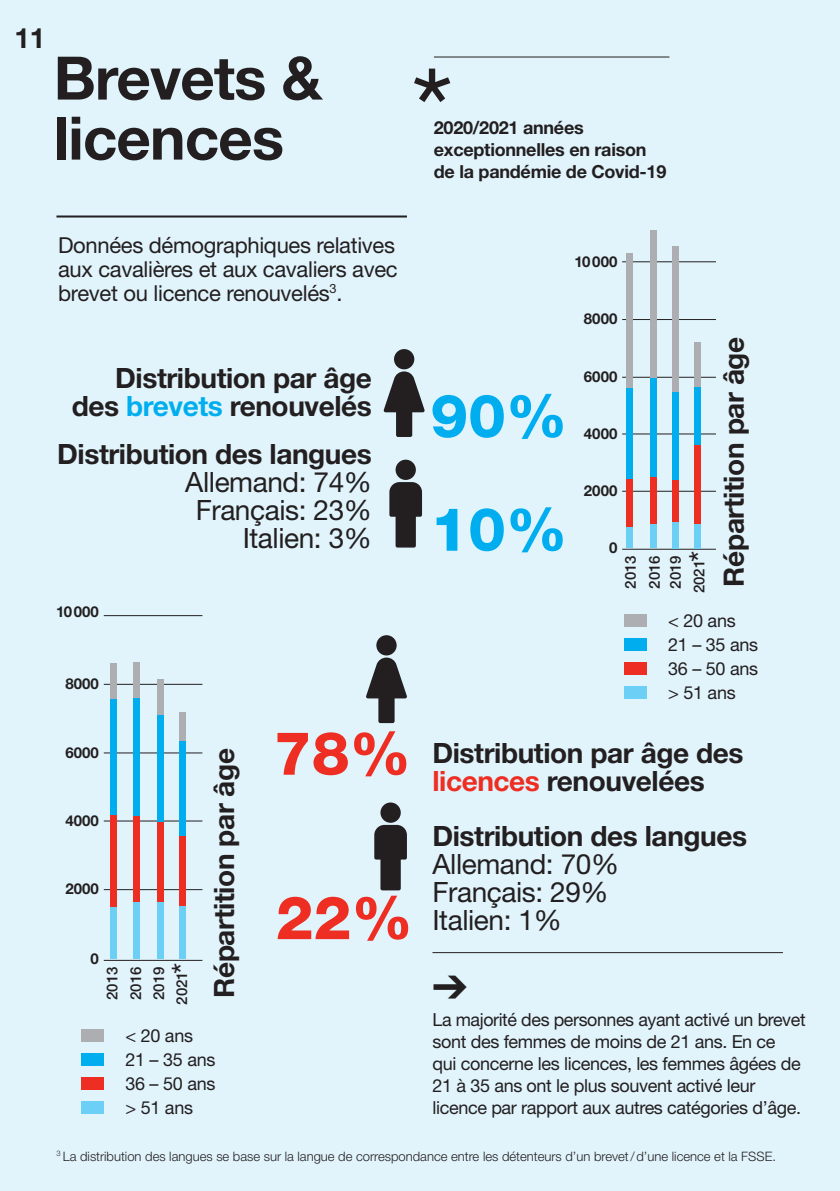
<style>
.page{position:relative;width:840px;height:1191px;background:#fff}
.page>*{position:absolute;margin:0;border:0;box-sizing:border-box;transform-origin:0 0}
.t1{font:119.4px "Helvetica Neue LT Pro";color:#231f20}
.t2{font:700 60px/60px "Helvetica Neue LT Pro";letter-spacing:-.015em;color:#231f20}
.t3{font:800 60px/113.4px "Helvetica Neue LT Pro";color:#00aeef}
.t4{font:800 60px "Helvetica Neue LT Pro";color:#ee2e22}
.t5{font:700 28px/28px "Helvetica Neue LT Pro";letter-spacing:-.015em;color:#231f20}
.t6{font:28px/28px "Helvetica Neue LT Pro";letter-spacing:-.015em;color:#231f20}
.t7{font:22px/24px "Helvetica Neue LT Pro";letter-spacing:-.015em;color:#231f20}
.t8{font:18px/24px "Helvetica Neue LT Pro";letter-spacing:-.02em;color:#231f20}
.t9{font:700 18px/22px "Helvetica Neue LT Pro";letter-spacing:-.015em;color:#231f20}
.t10{font:700 15px "Helvetica Neue LT Pro";color:#231f20}
.t11{font:500 15px/24px "Helvetica Neue LT Pro";color:#231f20}
.t12{font:300 13px "Helvetica Neue LT Pro";color:#231f20}
.s1{color:#00aeef}
.s2{font-weight:400;font-size:32px}
.s3{color:#ee2e22}
</style>
<div class="page">
<div style="left:0;top:0;width:839px;height:1191px;background:#e1f4fc"></div>
<hr style="left:56px;top:215px;width:350px;height:2px;background:#231f20">
<hr style="left:432px;top:952px;width:350px;height:1px;background:#231f20">
<div style="left:395px;top:460px;width:20px;height:20px;background:#231f20;border-radius:50%"></div>
<svg style="left:389px;top:482px;width:33px;height:65px"></svg>
<div style="left:394px;top:349px;width:20px;height:20px;background:#231f20;border-radius:50%"></div>
<svg style="left:383px;top:371px;width:41px;height:66px"></svg>
<div style="left:380px;top:802px;width:20px;height:20px;background:#231f20;border-radius:50%"></div>
<svg style="left:374px;top:825px;width:32px;height:65px"></svg>
<div style="left:376px;top:635px;width:20px;height:20px;background:#231f20;border-radius:50%"></div>
<svg style="left:366px;top:657px;width:41px;height:66px"></svg>
<hr style="left:621px;top:549px;width:94px;height:1px;background:#231f20">
<hr style="left:621px;top:491px;width:94px;height:1px;background:#231f20">
<hr style="left:621px;top:433px;width:94px;height:1px;background:#231f20">
<hr style="left:621px;top:377px;width:94px;height:1px;background:#231f20">
<hr style="left:621px;top:319px;width:94px;height:1px;background:#231f20">
<hr style="left:621px;top:261px;width:94px;height:1px;background:#231f20">
<div style="left:623px;top:614px;width:23px;height:13px;background:#adaeb2"></div>
<div style="left:623px;top:638px;width:23px;height:13px;background:#00aeef"></div>
<div style="left:623px;top:662px;width:23px;height:13px;background:#ee2e22"></div>
<div style="left:623px;top:686px;width:23px;height:13px;background:#6bcff6"></div>
<div style="left:626px;top:253px;width:6px;height:135px;background:#adaeb2"></div>
<div style="left:649px;top:230px;width:7px;height:148px;background:#adaeb2"></div>
<div style="left:671px;top:246px;width:7px;height:146px;background:#adaeb2"></div>
<div style="left:626px;top:388px;width:6px;height:91px;background:#00aeef"></div>
<div style="left:649px;top:378px;width:7px;height:99px;background:#00aeef"></div>
<div style="left:671px;top:392px;width:7px;height:88px;background:#00aeef"></div>
<div style="left:626px;top:479px;width:6px;height:48px;background:#ee2e22"></div>
<div style="left:649px;top:477px;width:7px;height:47px;background:#ee2e22"></div>
<div style="left:671px;top:480px;width:7px;height:42px;background:#ee2e22"></div>
<div style="left:626px;top:527px;width:6px;height:21px;background:#6bcff6"></div>
<div style="left:649px;top:524px;width:7px;height:24px;background:#6bcff6"></div>
<div style="left:671px;top:522px;width:7px;height:26px;background:#6bcff6"></div>
<div style="left:81px;top:1028px;width:23px;height:13px;background:#adaeb2"></div>
<div style="left:81px;top:1052px;width:23px;height:13px;background:#00aeef"></div>
<div style="left:81px;top:1076px;width:23px;height:13px;background:#ee2e22"></div>
<div style="left:81px;top:1100px;width:23px;height:13px;background:#6bcff6"></div>
<hr style="left:433px;top:57px;width:236px;height:1px;background:#231f20">
<div style="left:693px;top:524px;width:7px;height:24px;background:#6bcff6"></div>
<div style="left:693px;top:445px;width:7px;height:79px;background:#ee2e22"></div>
<div style="left:693px;top:386px;width:7px;height:59px;background:#00aeef"></div>
<div style="left:693px;top:342px;width:7px;height:44px;background:#adaeb2"></div>
<hr style="left:104px;top:960px;width:98px;height:1px;background:#231f20">
<hr style="left:104px;top:889px;width:98px;height:1px;background:#231f20">
<hr style="left:104px;top:820px;width:98px;height:1px;background:#231f20">
<hr style="left:104px;top:752px;width:98px;height:1px;background:#231f20">
<hr style="left:104px;top:684px;width:98px;height:1px;background:#231f20">
<hr style="left:104px;top:615px;width:98px;height:1px;background:#231f20">
<div style="left:110px;top:663px;width:7px;height:36px;background:#adaeb2"></div>
<div style="left:133px;top:662px;width:7px;height:36px;background:#adaeb2"></div>
<div style="left:110px;top:699px;width:7px;height:116px;background:#00aeef"></div>
<div style="left:133px;top:698px;width:7px;height:118px;background:#00aeef"></div>
<div style="left:110px;top:815px;width:7px;height:91px;background:#ee2e22"></div>
<div style="left:133px;top:816px;width:7px;height:85px;background:#ee2e22"></div>
<div style="left:110px;top:906px;width:7px;height:52px;background:#6bcff6"></div>
<div style="left:133px;top:901px;width:7px;height:57px;background:#6bcff6"></div>
<div style="left:157px;top:679px;width:7px;height:36px;background:#adaeb2"></div>
<div style="left:157px;top:715px;width:7px;height:107px;background:#00aeef"></div>
<div style="left:157px;top:822px;width:7px;height:80px;background:#ee2e22"></div>
<div style="left:157px;top:902px;width:7px;height:56px;background:#6bcff6"></div>
<div style="left:180px;top:712px;width:6px;height:30px;background:#adaeb2"></div>
<div style="left:180px;top:742px;width:6px;height:94px;background:#00aeef"></div>
<div style="left:180px;top:836px;width:6px;height:69px;background:#ee2e22"></div>
<div style="left:180px;top:905px;width:6px;height:53px;background:#6bcff6"></div>
<h3 class="t5" style="left:15px;top:24px;width:32px">11</h3>
<h2 class="t2" style="left:54px;top:47px;width:270px">Brevets &amp; licences</h2>
<h1 class="t1" style="left:411px;top:38px;width:44px">*</h1>
<p class="t9" style="left:433px;top:116px;width:234px">2020/2021 années exceptionnelles en raison de la pandémie de Covid-19</p>
<p class="t7" style="left:58px;top:232px;width:341px">Données démographiques relatives aux cavalières et aux cavaliers avec brevet ou licence renouvelés<sup>3</sup>.</p>
<h3 class="t5" style="left:72px;top:364px;width:301px;text-align:right">Distribution par âge des <span class="s1">brevets</span> renouvelés</h3>
<h3 class="t5" style="left:57px;top:440px;width:316px">Distribution des langues</h3>
<h3 class="t6" style="left:185px;top:468px;width:188px;text-align:right">Allemand: 74%<br>Français: 23%<br>Italien: 3%</h3>
<p class="t10" style="left:56px;top:602px;width:44px">10000</p>
<p class="t10" style="left:66px;top:674px;width:35px">8000</p>
<p class="t10" style="left:66px;top:743px;width:35px">6000</p>
<p class="t10" style="left:66px;top:811px;width:35px">4000</p>
<p class="t10" style="left:66px;top:879px;width:35px">2000</p>
<p class="t10" style="left:91px;top:949px;width:10px">0</p>
<p class="t11" style="left:100px;top:1000px;width:35px;rotate:-90deg">2013<br>2016</p>
<p class="t11" style="left:170px;top:1004px;width:44px;rotate:-90deg">2021<span class="s2">*</span></p>
<p class="t11" style="left:146px;top:1000px;width:35px;rotate:-90deg">2019</p>
<h3 class="t5" style="left:209px;top:997px;width:251px;rotate:-90deg">Répartition par âge</h3>
<p class="t8" style="left:125px;top:1022px;width:92px">&lt; 20 ans<br>21 – 35 ans<br>36 – 50 ans &gt; 51 ans</p>
<h2 class="t4" style="left:274px;top:717px;width:138px">78%</h2>
<h2 class="t4" style="left:275px;top:882px;width:138px">22%</h2>
<p class="t10" style="left:574px;top:252px;width:44px">10000</p>
<h2 class="t3" style="left:430px;top:359px;width:138px">90%<br>10%</h2>
<p class="t10" style="left:583px;top:310px;width:35px">8000</p>
<p class="t10" style="left:583px;top:367px;width:35px">6000</p>
<p class="t10" style="left:583px;top:424px;width:35px">4000</p>
<p class="t10" style="left:583px;top:481px;width:35px">2000</p>
<p class="t10" style="left:608px;top:538px;width:10px">0</p>
<h3 class="t5" style="left:719px;top:586px;width:251px;rotate:-90deg">Répartition par âge</h3>
<p class="t8" style="left:667px;top:608px;width:92px">&lt; 20 ans<br>21 – 35 ans<br>36 – 50 ans &gt; 51 ans</p>
<p class="t11" style="left:686px;top:593px;width:44px;rotate:-90deg">2021<span class="s2">*</span></p>
<p class="t11" style="left:618px;top:589px;width:35px;rotate:-90deg">2013<br>2016</p>
<p class="t11" style="left:663px;top:589px;width:35px;rotate:-90deg">2019</p>
<h3 class="t5" style="left:432px;top:738px;width:312px">Distribution par âge des <span class="s3">licences</span> renouvelées</h3>
<h3 class="t5" style="left:432px;top:821px;width:316px">Distribution des langues</h3>
<h3 class="t6" style="left:432px;top:849px;width:188px">Allemand: 70%<br>Français: 29%<br>Italien: 1%</h3>
<p class="t8" style="left:432px;top:1008px;width:374px;line-height:22px">La majorité des personnes ayant activé un brevet sont des femmes de moins de 21 ans. En ce<br>qui concerne les licences, les femmes âgées de 21 à 35 ans ont le plus souvent activé leur licence par rapport aux autres catégories d’âge.</p>
<p class="t12" style="left:56px;top:1148px;width:720px"><sup>3</sup> La distribution des langues se base sur la langue de correspondance entre les détenteurs d’un brevet/d’une licence et la FSSE.</p>
</div>
